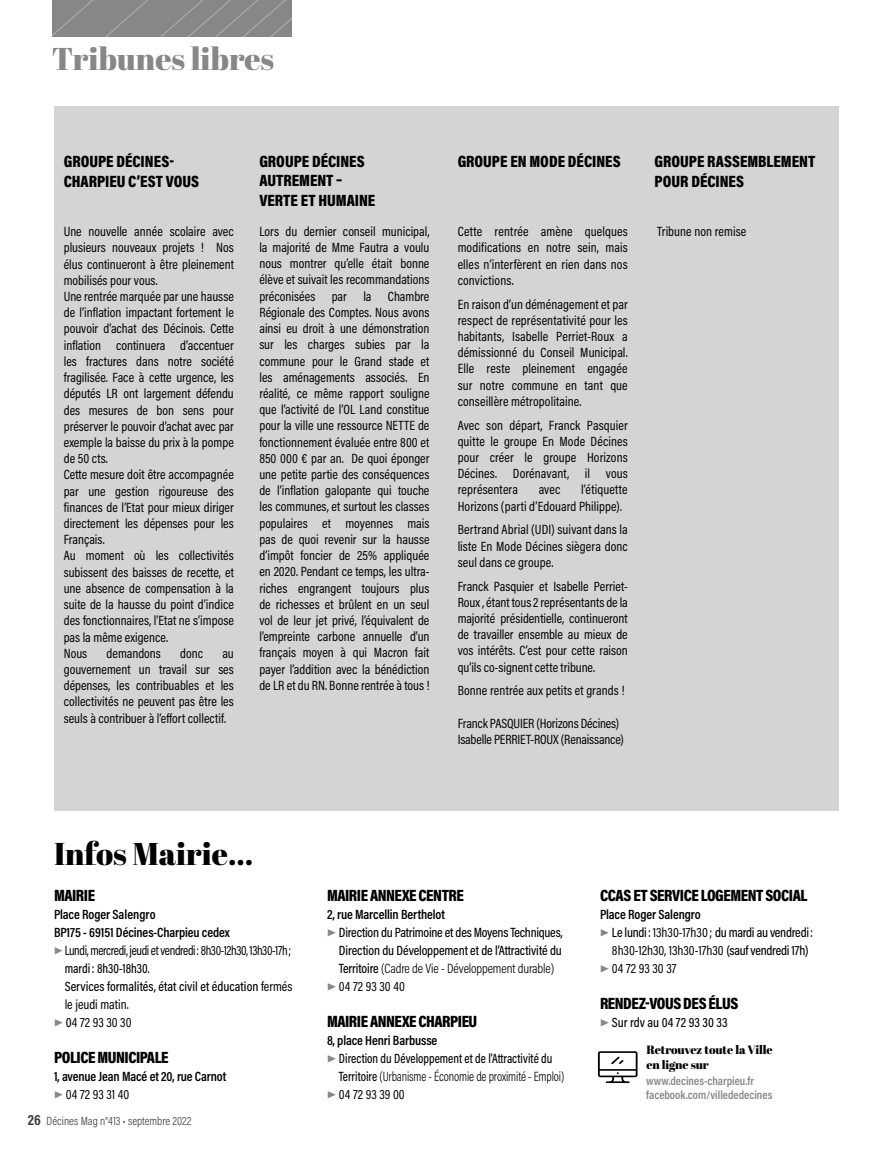
<style>
.page{position:relative;width:893px;height:1149px;background:#fff}
.page>*{position:absolute;margin:0;border:0;box-sizing:border-box;transform-origin:0 0}
.t1{font:31.5px "Abril Fatface";color:#878787}
.t2{font:31.5px "Abril Fatface";color:#000}
.t3{font:900 16.5px/19.8px "Acumin Pro Cond";letter-spacing:-.005em;color:#000}
.t4{font:900 16.5px "Acumin Pro Cond";letter-spacing:-.025em;color:#000}
.t5{font:900 16.5px "Acumin Pro Cond";letter-spacing:-.03em;color:#000}
.t6{font:13.5px/16.2px "Acumin Pro Cond";color:#000;text-align:justify}
.t7{font:500 13.5px "Acumin Pro Cond";letter-spacing:-.005em;color:#000}
.t8{font:600 13.5px/18px "Acumin Pro Cond";letter-spacing:-.01em;color:#000}
.t9{font:13.5px "Acumin Pro Cond";letter-spacing:-.03em;color:#000;scale:.94 1}
.t10{font:300 13.5px "Acumin Pro Cond";letter-spacing:-.01em;color:#000;scale:.93 1}
.t11{font:500 13.5px "Acumin Pro Cond";letter-spacing:-.005em;color:#000;scale:.93 1}
.t12{font:300 13.5px "Acumin Pro Cond";letter-spacing:-.01em;color:#000}
.t13{font:500 13.5px "Acumin Pro Cond";letter-spacing:-.005em;color:#000;scale:.95 1}
.t14{font:600 12px/14.4px "Acumin Pro Cond";color:#878787}
.t15{font:300 12px "Acumin Pro Cond";color:#3c3c3b}
.t16{font:12px/14.4px "Abril Fatface";letter-spacing:-.01em;color:#000}
.s1{font-weight:600;font-size:15px;color:#878787}
.s2{font-weight:400}
.s3{font-weight:500}
.s4{font-size:15px;color:#878787}
.s5{font-weight:700;font-size:15px}
</style>
<div class="page">
<div style="left:52px;top:0;width:239px;height:36px;background:#878787"></div>
<div style="left:54px;top:106px;width:785px;height:704px;background:#d4d4d4"></div>
<svg style="left:598px;top:1051px;width:39px;height:31px"></svg>
<h1 class="t1" style="left:52px;top:36px;width:224px">Tribunes libres</h1>
<p class="t3" style="left:64px;top:151px;width:137px">GROUPE DÉCINES-<br>CHARPIEU C’EST VOUS</p>
<p class="t6" style="left:64px;top:223px;width:172px;text-align:left">Une nouvelle année scolaire avec plusieurs nouveaux projets ! Nos élus continueront à être pleinement mobilisés pour vous.<br>Une rentrée marquée par une hausse de l’inflation impactant fortement le pouvoir d’achat des Décinois. Cette inflation continuera d’accentuer les fractures dans notre société fragilisée. Face à cette urgence, les députés LR ont largement défendu des mesures de bon sens pour préserver le pouvoir d’achat avec par exemple la baisse du prix à la pompe de 50 cts.<br>Cette mesure doit être accompagnée par une gestion rigoureuse des finances de l’Etat pour mieux diriger directement les dépenses pour les<br>Français.<br>Au moment où les collectivités subissent des baisses de recette, et une absence de compensation à la suite de la hausse du point d’indice des fonctionnaires, l’Etat ne s’impose pas la même exigence.<br>Nous</p>
<p class="t6" style="left:107px;top:644px;width:56px">demandons</p>
<p class="t6" style="left:180px;top:644px;width:24px">donc</p>
<p class="t6" style="left:64px;top:644px;width:172px;text-indent:159px">au gouvernement un travail sur ses dépenses, les contribuables et les collectivités ne peuvent pas être les seuls à contribuer à l’effort collectif.</p>
<p class="t3" style="left:259px;top:150px;width:118px">GROUPE DÉCINES<br>AUTREMENT –<br>VERTE ET HUMAINE</p>
<p class="t6" style="left:259px;top:223px;width:172px">Lors du dernier conseil municipal, la majorité de Mme Fautra a voulu nous montrer qu’elle était bonne élève et suivait les recommandations préconisées par la Chambre Régionale des Comptes. Nous avons ainsi eu droit à une démonstration sur les charges subies par la commune pour le Grand stade et les aménagements associés. En réalité, ce même rapport souligne que l’activité de l’OL Land constitue pour la ville une ressource NETTE de fonctionnement évaluée entre 800 et 850 000 € par an. De quoi éponger une petite partie des conséquences de l’inflation galopante qui touche les communes, et surtout les classes populaires et moyennes mais pas de quoi revenir sur la hausse d’impôt foncier de 25% appliquée en 2020. Pendant ce temps, les ultra&shy;riches engrangent toujours plus de richesses et brûlent en un seul vol de leur jet privé, l’équivalent de l’empreinte carbone annuelle d’un français moyen à qui Macron fait payer l’addition avec la bénédiction de LR et du RN. Bonne rentrée à tous !</p>
<p class="t3" style="left:458px;top:151px;width:165px">GROUPE EN MODE DÉCINES</p>
<p class="t6" style="left:458px;top:223px;width:172px">Cette rentrée amène quelques modifications en notre sein, mais elles n’interfèrent en rien dans nos convictions.</p>
<p class="t6" style="left:458px;top:295px;width:172px">En raison d’un déménagement et par respect de représentativité pour les habitants, Isabelle Perriet-Roux a démissionné du Conseil Municipal.<br>Elle reste pleinement engagée sur notre commune en tant que conseillère métropolitaine.</p>
<p class="t6" style="left:458px;top:416px;width:172px">Avec son départ, Franck Pasquier quitte le groupe En Mode Décines pour créer le groupe Horizons Décines. Dorénavant, il vous représentera</p>
<p class="t6" style="left:458px;top:481px;width:172px;text-indent:123px">l’étiquette<br>Horizons (parti d’Edouard Philippe).</p>
<p class="t6" style="left:458px;top:521px;width:172px">Bertrand Abrial (UDI) suivant dans la liste En Mode Décines siègera donc seul dans ce groupe.</p>
<p class="t6" style="left:458px;top:577px;width:172px">Franck Pasquier et Isabelle Perriet-Roux , étant tous 2 représentants de la majorité présidentielle, continueront de travailler ensemble au mieux de vos intérêts. C’est pour cette raison qu’ils co-signent cette tribune.</p>
<p class="t6" style="left:458px;top:682px;width:168px">Bonne rentrée aux petits et grands !</p>
<p class="t6" style="left:458px;top:714px;width:168px">Franck PASQUIER (Horizons Décines)<br>Isabelle PERRIET-ROUX (Renaissance)</p>
<p class="t6" style="left:539px;top:481px;width:23px">avec</p>
<p class="t3" style="left:655px;top:151px;width:162px">GROUPE RASSEMBLEMENT<br>POUR DÉCINES</p>
<p class="t6" style="left:657px;top:223px;width:91px">Tribune non remise</p>
<h1 class="t2" style="left:54px;top:831px;width:201px">Infos Mairie…</h1>
<p class="t3" style="left:54px;top:884px;width:43px">MAIRIE</p>
<p class="t8" style="left:54px;top:904px;width:103px">Place Roger Salengro</p>
<p class="t8" style="left:54px;top:922px;width:177px">BP175 - 69151 Décines-Charpieu cedex</p>
<p class="t9" style="left:54px;top:941px;width:254px"><span class="s1">▶</span> Lundi, mercredi, jeudi et vendredi: 8h30-12h30, 13h30-17h;</p>
<p class="t13" style="left:65px;top:959px;width:91px">mardi : 8h30-18h30<span class="s2">.</span></p>
<p class="t7" style="left:65px;top:977px;width:229px">Services formalités, état civil et éducation <span class="s2">fermés</span></p>
<p class="t6" style="left:65px;top:995px;width:66px">le jeudi matin.</p>
<p class="t6" style="left:54px;top:1013px;width:79px"><span class="s1">▶</span> <span class="s3">0</span>4 72 93 30 30</p>
<p class="t5" style="left:54px;top:1046px;width:116px">POLICE MUNICIPALE</p>
<p class="t8" style="left:54px;top:1066px;width:174px">1, avenue Jean Macé et 20, rue Carnot <span class="s4">▶</span> <span class="s2">04 72 93 31 40</span></p>
<p class="t15" style="left:28px;top:1112px;width:165px"><span class="s5">26</span> Décines Mag n°413 • septembre 2022</p>
<p class="t4" style="left:327px;top:884px;width:138px">MAIRIE ANNEXE CENTRE</p>
<p class="t8" style="left:327px;top:904px;width:119px">2, rue Marcellin Berthelot</p>
<p class="t7" style="left:327px;top:923px;width:237px"><span class="s1">▶</span> Direction du Patrimoine et des Moyens Techniques,</p>
<p class="t7" style="left:339px;top:941px;width:224px">Direction du Développement et de l’Attractivité du</p>
<p class="t12" style="left:339px;top:959px;width:217px"><span class="s3">Territoire</span> (Cadre de Vie - Développement durable)</p>
<p class="t6" style="left:327px;top:977px;width:79px"><span class="s1">▶</span> 04 72 93 30 40</p>
<p class="t4" style="left:327px;top:1010px;width:152px">MAIRIE ANNEXE CHARPIEU</p>
<p class="t8" style="left:327px;top:1030px;width:112px">8, place Henri Barbusse</p>
<p class="t11" style="left:327px;top:1049px;width:244px"><span class="s1">▶</span> Direction du Développement et de l’Attractivité du</p>
<p class="t10" style="left:339px;top:1067px;width:244px"><span class="s3">Territoire</span> (Urbanisme - Économie de proximité - Emploi)</p>
<p class="t6" style="left:327px;top:1085px;width:79px"><span class="s1">▶</span> 04 72 93 39 00</p>
<p class="t4" style="left:600px;top:884px;width:209px">CCAS ET SERVICE LOGEMENT SOCIAL</p>
<p class="t8" style="left:600px;top:904px;width:102px">Place Roger Salengro</p>
<p class="t7" style="left:600px;top:923px;width:215px"><span class="s1">▶</span> Le lundi: <span class="s2">13h30-17h30 ;</span> du mardi au vendredi:</p>
<p class="t6" style="left:612px;top:941px;width:198px">8h30-12h30, 13h30-17h30 <span class="s3">(sauf vendredi 17h)</span></p>
<p class="t6" style="left:600px;top:959px;width:78px"><span class="s1">▶</span> 04 72 93 30 37</p>
<p class="t4" style="left:600px;top:992px;width:140px">RENDEZ-VOUS DES ÉLUS</p>
<p class="t7" style="left:600px;top:1013px;width:129px"><span class="s1">▶</span> Sur rdv au 04 72 93 30 33</p>
<p class="t16" style="left:646px;top:1042px;width:128px">Retrouvez toute la Ville en ligne sur</p>
<p class="t14" style="left:646px;top:1072px;width:128px">www.decines-charpieu.fr facebook.com/villededecines</p>
</div>
